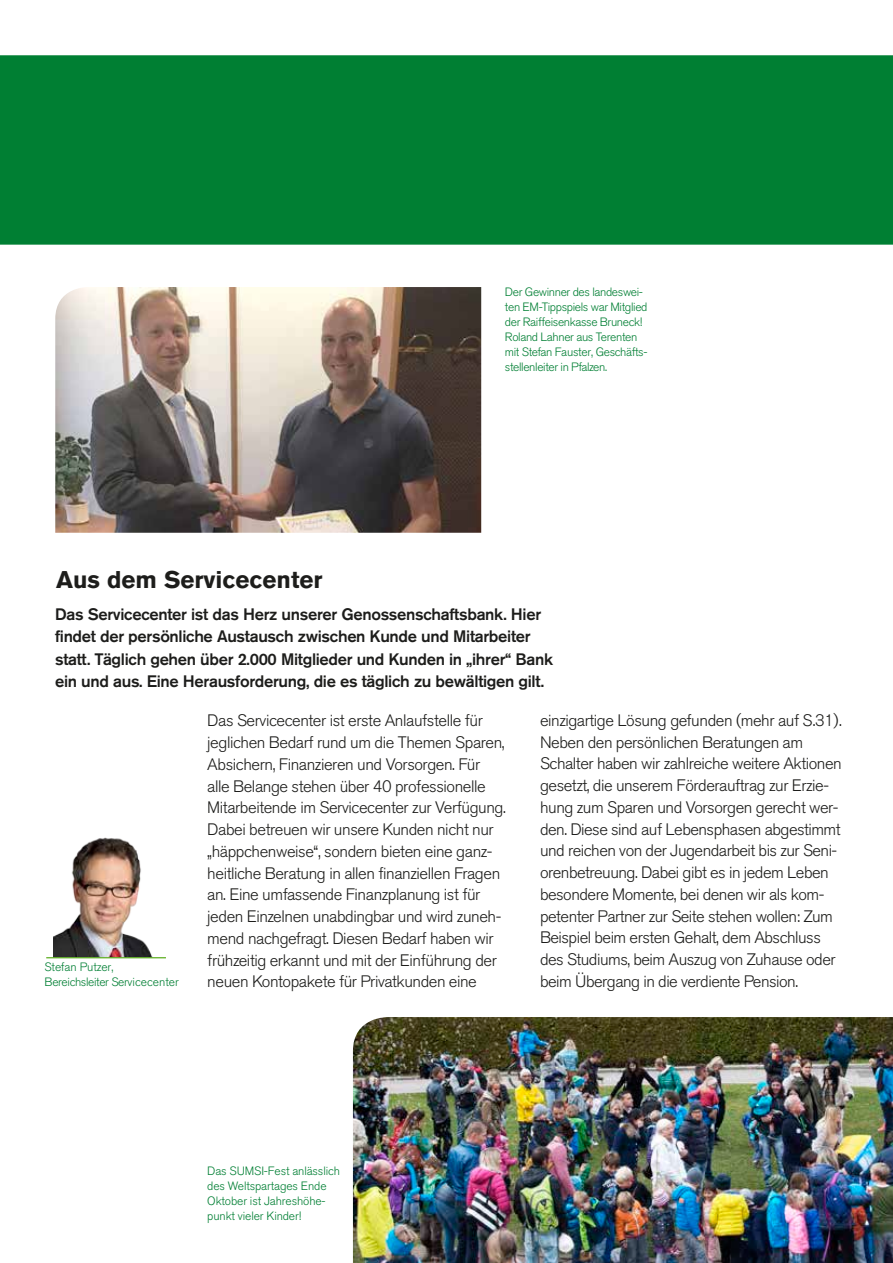
<style>
.page{position:relative;width:893px;height:1263px;background:#fff}
.page>*{position:absolute;margin:0;border:0;box-sizing:border-box;transform-origin:0 0}
.t1{font:700 24px "Akzidenz Grotesk BQ";color:#1d1d1b}
.t2{font:300 16.5px/21.8px "Akzidenz Grotesk BQ";letter-spacing:-.025em;color:#1d1d1b}
.t3{font:500 16.5px/22.5px "Akzidenz Grotesk BQ";letter-spacing:-.02em;color:#1d1d1b}
.t4{font:300 12px/15px "Akzidenz Grotesk BQ";letter-spacing:-.03em;color:#007f33}
.t5{font:300 12px/15px "Akzidenz Grotesk BQ";letter-spacing:-.01em;color:#007f33}
</style>
<div class="page">
<div style="left:0;top:55px;width:893px;height:190px;background:#007f33"></div>
<img style="left:353px;top:1017px;width:540px;height:246px">
<img style="left:55px;top:287px;width:426px;height:246px">
<img style="left:54px;top:837px;width:99px;height:120px">
<hr style="left:46px;top:957px;width:120px;height:1px;background:#66b32e">
<p class="t4" style="left:505px;top:284px;width:144px">Der Gewinner des landeswei&shy;ten EM-Tippspiels war Mitglied der Raiffeisenkasse Bruneck!<br>Roland Lahner aus Terenten mit Stefan Fauster, Geschäfts&shy;stellenleiter in Pfalzen.</p>
<h1 class="t1" style="left:56px;top:565px;width:268px">Aus dem Servicecenter</h1>
<p class="t3" style="left:55px;top:602px;width:499px">Das Servicecenter ist das Herz unserer Genossenschaftsbank. Hier findet der persönliche Austausch zwischen Kunde und Mitarbeiter statt. Täglich gehen über 2.000 Mitglieder und Kunden in „ihrer“ Bank ein und aus. Eine Herausforderung, die es täglich zu bewältigen gilt.</p>
<p class="t2" style="left:207px;top:710px;width:300px">Das Servicecenter ist erste Anlaufstelle für jeglichen Bedarf rund um die Themen Sparen, Absichern, Finanzieren und Vorsorgen. Für alle Belange stehen über 40 professionelle Mitarbeitende im Servicecenter zur Verfügung.<br>Dabei betreuen wir unsere Kunden nicht nur „häppchenweise“, sondern bieten eine ganz&shy;heitliche Beratung in allen finanziellen Fragen an. Eine umfassende Finanzplanung ist für jeden Einzelnen unabdingbar und wird zuneh&shy;mend nachgefragt. Diesen Bedarf haben wir frühzeitig erkannt und mit der Einführung der neuen Kontopakete für Privatkunden eine</p>
<p class="t2" style="left:540px;top:710px;width:303px">einzigartige Lösung gefunden (mehr auf S.31).<br>Neben den persönlichen Beratungen am Schalter haben wir zahlreiche weitere Aktionen gesetzt, die unserem Förderauftrag zur Erzie&shy;hung zum Sparen und Vorsorgen gerecht wer&shy;den. Diese sind auf Lebensphasen abgestimmt und reichen von der Jugendarbeit bis zur Seni&shy;orenbetreuung. Dabei gibt es in jedem Leben besondere Momente, bei denen wir als kom&shy;petenter Partner zur Seite stehen wollen: Zum Beispiel beim ersten Gehalt, dem Abschluss des Studiums, beim Auszug von Zuhause oder beim Übergang in die verdiente Pension.</p>
<p class="t4" style="left:44px;top:960px;width:136px">Stefan Putzer,<br>Bereichsleiter Servicecenter</p>
<p class="t5" style="left:207px;top:1163px;width:134px">Das SUMSI-Fest anlässlich des Weltspartages Ende<br>Oktober ist Jahreshöhe&shy;punkt vieler Kinder!</p>
</div>
